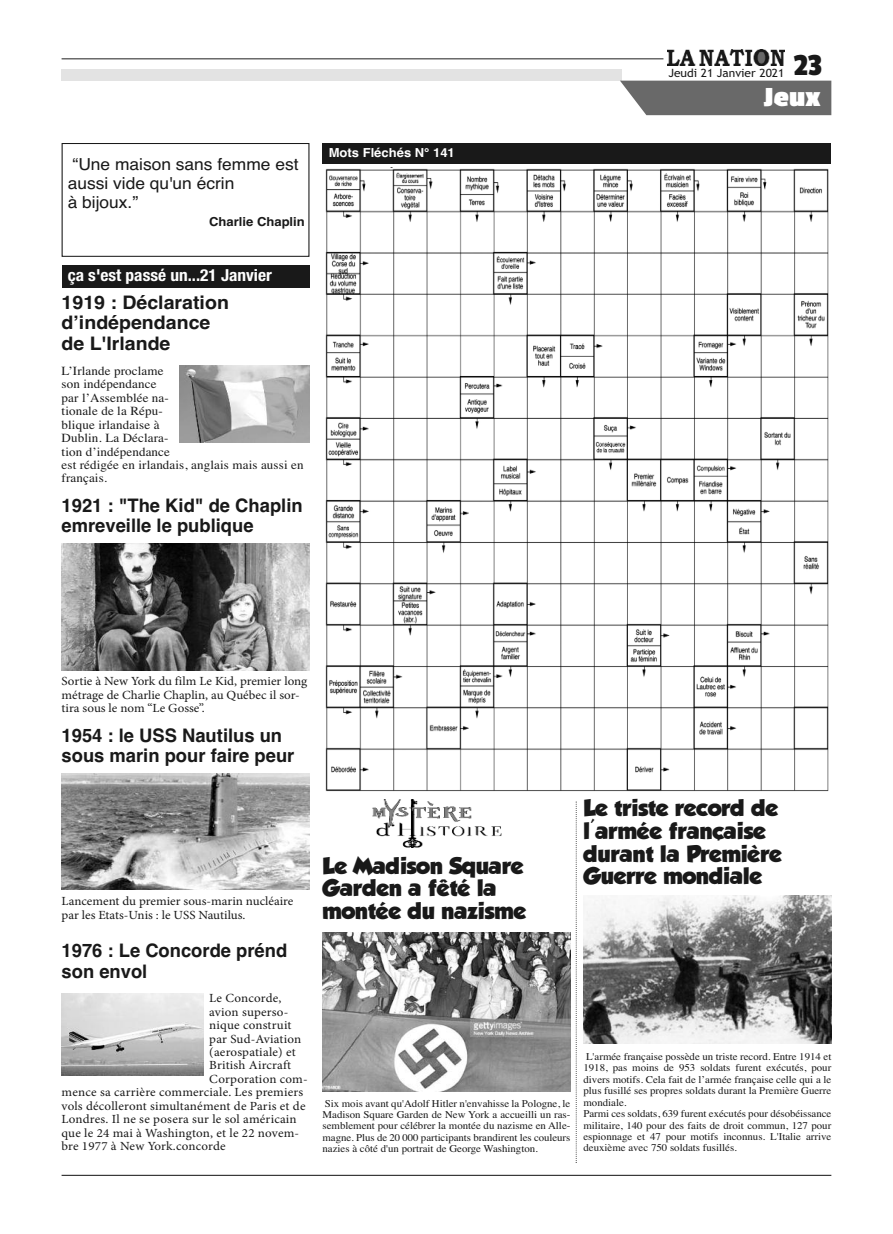
<style>
.page{position:relative;width:893px;height:1234px;background:#fff}
.page>*{position:absolute;margin:0;border:0;box-sizing:border-box;transform-origin:0 0}
.t1{font:32.1px "Passion One";color:#191919;scale:1.05 1}
.t2{font:700 28.95px "Passion One";color:#fff;scale:1.05 1}
.t3{font:20.7px/22.8px "GROBOLD";color:#191919;scale:1.05 1}
.t4{font:700 18.6px/20.7px "Helvetica";color:#191919}
.t5{font:700 18.6px/20.7px "Helvetica";color:#191919;scale:1.05 1}
.t6{font:16.5px/18.6px "Helvetica";color:#191919;scale:1.05 1}
.t7{font:700 condensed 16.5px "Helvetica Neue";color:#fff;scale:1.05 1}
.t8{font:12.45px/13.5px "Minion Pro";letter-spacing:.005em;color:#191919;scale:1.05 1}
.t9{font:12.45px/13.5px "Times";letter-spacing:.01em;color:#191919;scale:1.05 1}
.t10{font:700 12.45px "Helvetica";color:#fff;scale:1.05 1}
.t11{font:700 12.45px "Helvetica";color:#191919;scale:1.05 1}
.t12{font:11.4px "Trebuchet MS";color:#191919;scale:1.05 1}
.t13{font:10.35px/11.4px "Times";color:#191919;text-align:justify;scale:1.05 1}
</style>
<div class="page">
<img style="left:179px;top:365px;width:130px;height:78px">
<hr style="left:62px;top:1174px;width:769px;height:1px;background:#191919">
<img style="left:667px;top:49px;width:117px;height:16px">
<hr style="left:62px;top:59px;width:601px;height:1px;background:#191919">
<div style="left:62px;top:69px;width:560px;height:11px;background:#e3e3e3"></div>
<div style="left:620px;top:81px;width:211px;height:34px;background:#696969"></div>
<div style="left:62px;top:143px;width:247px;height:114px;border:1px solid #191919"></div>
<div style="left:62px;top:265px;width:247px;height:22px;background:#191919"></div>
<img style="left:372px;top:799px;width:130px;height:48px">
<div style="left:322px;top:143px;width:509px;height:20px;background:#191919"></div>
<img style="left:325px;top:168px;width:504px;height:624px">
<img style="left:322px;top:932px;width:248px;height:159px">
<img style="left:583px;top:895px;width:248px;height:148px">
<svg style="left:576px;top:801px;width:1px;height:360px"></svg>
<img style="left:62px;top:543px;width:247px;height:127px">
<img style="left:62px;top:773px;width:247px;height:116px">
<img style="left:62px;top:993px;width:142px;height:82px">
<h3 class="t6" style="left:68px;top:155px;width:221px">“Une maison sans femme est aussi vide qu'un écrin<br>à bijoux.”</h3>
<p class="t11" style="left:209px;top:214px;width:93px">Charlie Chaplin</p>
<h3 class="t7" style="left:68px;top:261px;width:196px">ça s'est passé un...21 Janvier</h3>
<h3 class="t5" style="left:62px;top:292px;width:161px">1919 : Déclaration d’indépendance de L'Irlande</h3>
<p class="t9" style="left:62px;top:363px;width:232px">L’Irlande proclame<br>son indépendance<br>par l’Assemblée na-<br>tionale de la Répu-<br>blique irlandaise à<br>Dublin. La Déclara-<br>tion d’indépendance<br>est rédigée en irlandais, anglais mais aussi en français.</p>
<h3 class="t4" style="left:62px;top:495px;width:243px">1921 : "The Kid" de Chaplin emreveille le publique</h3>
<p class="t10" style="left:329px;top:145px;width:122px">Mots Fléchés N° 21741</p>
<h1 class="t1" style="left:794px;top:48px;width:28px">23</h1>
<p class="t12" style="left:668px;top:66px;width:112px">Jeudi 21 Janvier 2021</p>
<h2 class="t2" style="left:764px;top:82px;width:55px">Jeux</h2>
<p class="t8" style="left:62px;top:675px;width:236px">Sortie à New York du film Le Kid, premier long métrage de Charlie Chaplin, au Québec il sor&shy;tira sous le nom “Le Gosse”.</p>
<h3 class="t4" style="left:62px;top:724px;width:234px">1954 : le USS Nautilus un sous marin pour faire peur</h3>
<p class="t8" style="left:62px;top:895px;width:222px">Lancement du premier sous-marin nucléaire par les Etats-Unis : le USS Nautilus.</p>
<h3 class="t4" style="left:62px;top:940px;width:227px">1976 : Le Concorde prénd son envol</h3>
<p class="t8" style="left:209px;top:992px;width:70px">Le Concorde,</p>
<p class="t8" style="left:209px;top:1005px;width:77px">avion superso-</p>
<p class="t8" style="left:209px;top:1019px;width:80px">nique construit</p>
<p class="t8" style="left:209px;top:1032px;width:89px">par Sud-Aviation</p>
<p class="t8" style="left:209px;top:1046px;width:84px">(aerospatiale) et</p>
<p class="t8" style="left:209px;top:1059px;width:79px">British Aircraft</p>
<p class="t8" style="left:209px;top:1073px;width:95px">Corporation com-</p>
<p class="t8" style="left:62px;top:1086px;width:232px">mence sa carrière commerciale. Les premiers</p>
<p class="t8" style="left:62px;top:1099px;width:234px">vols décolleront simultanément de Paris et de</p>
<p class="t8" style="left:62px;top:1113px;width:225px">Londres. Il ne se posera sur le sol américain</p>
<p class="t8" style="left:62px;top:1126px;width:228px">que le 24 mai à Washington, et le 22 novem-</p>
<p class="t8" style="left:62px;top:1140px;width:158px">bre 1977 à New York.concorde</p>
<h3 class="t3" style="left:322px;top:853px;width:195px">Le Madison Square<br>Garden a fêté la montée du nazisme</h3>
<h3 class="t3" style="left:583px;top:796px;width:190px">Le triste record de l'armée française durant la Première<br>Guerre mondiale</h3>
<p class="t13" style="left:322px;top:1097px;width:238px">Six mois avant qu'Adolf Hitler n'envahisse la Pologne, le Madison Square Garden de New York a accueilli un ras&shy;semblement pour célébrer la montée du nazisme en Alle&shy;magne. Plus de 20 000 participants brandirent les couleurs nazies à côté d'un portrait de George Washington.</p>
<p class="t13" style="left:583px;top:1050px;width:238px;text-align:left">L'armée française possède un triste record. Entre 1914 et 1918, pas moins de 953 soldats furent exécutés, pour divers motifs. Cela fait de l’armée française celle qui a le plus fusillé ses propres soldats durant la Première Guerre mondiale.<br>Parmi ces soldats, 639 furent exécutés pour désobéissance militaire, 140 pour des faits de droit commun, 127 pour espionnage et 47 pour motifs inconnus. L'Italie arrive deuxième avec 750 soldats fusillés.</p>
</div>
